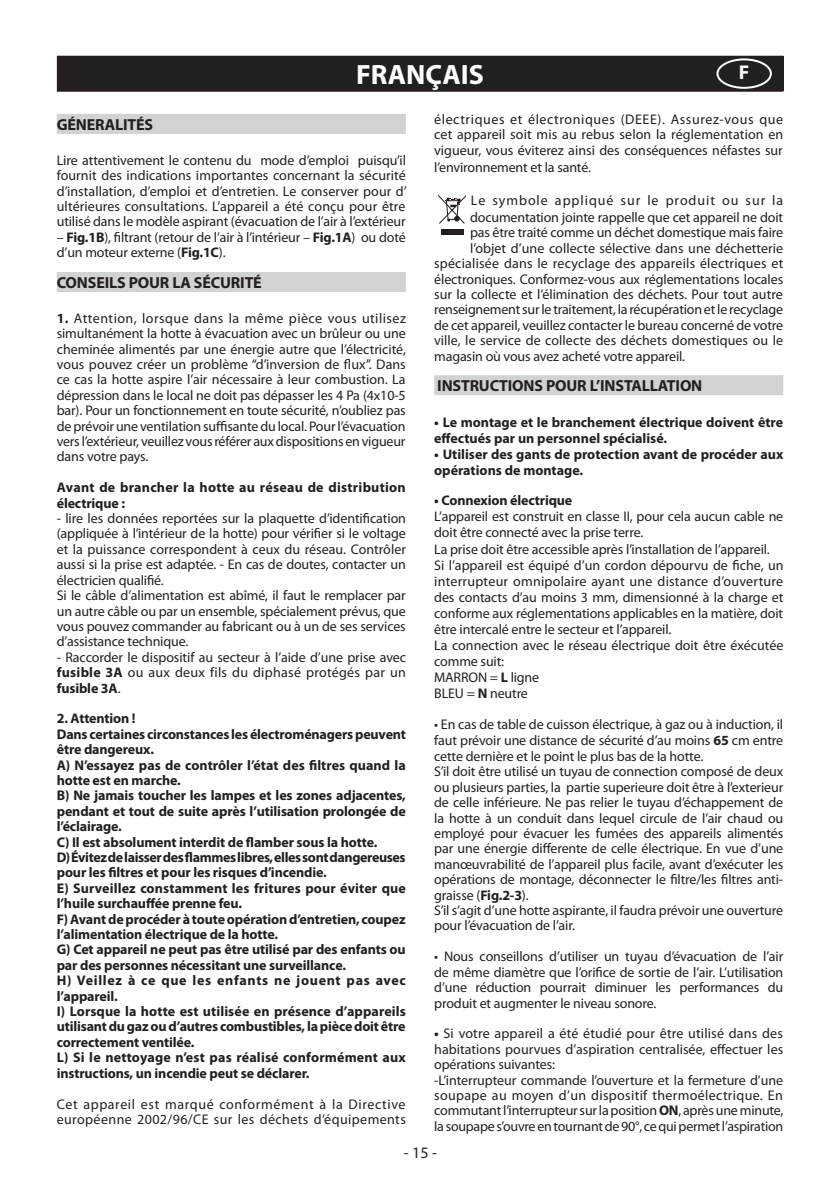
<style>
.page{position:relative;width:840px;height:1191px;background:#fff}
.page>*{position:absolute;margin:0;border:0;box-sizing:border-box;transform-origin:0 0}
.t1{font:700 28px "Myriad Pro";color:#fff}
.t2{font:700 20px "Myriad Pro";color:#fff}
.t3{font:700 16px "Myriad Pro";letter-spacing:-.01em;color:#231f20}
.t4{font:16px "Myriad Pro";color:#231f20}
.t5{font:14px/15.4px "Myriad Pro";letter-spacing:-.01em;color:#231f20}
.t6{font:700 14px/15.4px "Myriad Pro";letter-spacing:-.01em;color:#231f20}
.t7{font:14px/15.4px "Myriad Pro";letter-spacing:.03em;color:#231f20}
.t8{font:700 14px/15.4px "Myriad Pro";letter-spacing:.02em;color:#231f20}
.t9{font:14px "Myriad Pro";letter-spacing:.015em;color:#231f20}
.s1{font-weight:700}
</style>
<div class="page">
<div style="left:57px;top:114px;width:348px;height:20px;background:#d1d2d4"></div>
<div style="left:57px;top:272px;width:348px;height:20px;background:#d1d2d4"></div>
<div style="left:434px;top:375px;width:348px;height:20px;background:#d1d2d4"></div>
<div style="left:441px;top:229px;width:22px;height:6px;background:#231f20"></div>
<svg style="left:438px;top:195px;width:28px;height:29px"></svg>
<div style="left:57px;top:56px;width:725px;height:22px;background:#231f20"></div>
<div style="left:57px;top:78px;width:725px;height:14px;background:#231f20"></div>
<div style="left:716px;top:58px;width:55px;height:31px;border:2px solid #fff;border-radius:50%"></div>
<h1 class="t1" style="left:356px;top:56px;width:129px">FRANÇAIS</h1>
<h2 class="t2" style="left:738px;top:60px;width:12px">F</h2>
<p class="t3" style="left:57px;top:114px;width:98px">GÉNERALITÉS</p>
<p class="t5" style="left:57px;top:152px;width:351px;text-align:justify">Lire attentivement le contenu du mode d’emploi puisqu’il fournit des indications importantes concernant la sécurité d’installation, d’emploi et d’entretien. Le conserver pour d’ ultérieures consultations. L’appareil a été conçu pour être utilisé dans le modèle aspirant (évacuation de l’air à l’extérieur</p>
<p class="t5" style="left:57px;top:229px;width:350px">– <span class="s1">Fig.1B</span>), filtrant (retour de l’air à l’intérieur – <span class="s1">Fig.1A</span>) ou doté d’un moteur externe (<span class="s1">Fig.1C</span>).</p>
<p class="t3" style="left:57px;top:272px;width:206px">CONSEILS POUR LA SÉCURITÉ</p>
<p class="t5" style="left:57px;top:310px;width:350px;text-align:justify"><span class="s1">1.</span> Attention, lorsque dans la même pièce vous utilisez simultanément la hotte à évacuation avec un brûleur ou une cheminée alimentés par une énergie autre que l’électricité, vous pouvez créer un problème “d’inversion de flux”. Dans ce cas la hotte aspire l’air nécessaire à leur combustion. La dépression dans le local ne doit pas dépasser les 4 Pa (4x10-5 bar). Pour un fonctionnement en toute sécurité, n’oubliez pas de prévoir une ventilation suffisante du local. Pour l’évacuation vers l’extérieur, veuillez vous référer aux dispositions en vigueur dans votre pays.</p>
<p class="t8" style="left:57px;top:479px;width:350px">Avant de brancher la hotte au réseau de distribution électrique :</p>
<p class="t5" style="left:57px;top:510px;width:350px">- lire les données reportées sur la plaquette d’identification (appliquée à l’intérieur de la hotte) pour vérifier si le voltage et la puissance correspondent à ceux du réseau. Contrôler aussi si la prise est adaptée. - En cas de doutes, contacter un électricien qualifié.<br>Si le câble d’alimentation est abîmé, il faut le remplacer par un autre câble ou par un ensemble, spécialement prévus, que vous pouvez commander au fabricant ou à un de ses services d’assistance technique.</p>
<p class="t5" style="left:57px;top:649px;width:350px;text-align:justify">- Raccorder le dispositif au secteur à l’aide d’une prise avec <span class="s1">fusible 3A</span> ou aux deux fils du diphasé protégés par un <span class="s1">fusible 3A</span>.</p>
<p class="t6" style="left:57px;top:710px;width:350px">2. Attention !<br>Dans certaines circonstances les électroménagers peuvent être dangereux.<br>A) N’essayez pas de contrôler l’état des filtres quand la hotte est en marche.<br>B) Ne jamais toucher les lampes et les zones adjacentes, pendant et tout de suite après l’utilisation prolongée de l’éclairage.<br>C) Il est absolument interdit de flamber sous la hotte.<br>D) Évitez de laisser des flammes libres, elles sont dangereuses pour les filtres et pour les risques d’incendie.<br>E) Surveillez constamment les fritures pour éviter que l’huile surchauffée prenne feu.<br>F) Avant de procéder à toute opération d’entretien, coupez l’alimentation électrique de la hotte.<br>G) Cet appareil ne peut pas être utilisé par des enfants ou par des personnes nécessitant une surveillance.<br>H) Veillez à ce que les enfants ne jouent pas avec l’appareil.<br>I) Lorsque la hotte est utilisée en présence d’appareils utilisant du gaz ou d’autres combustibles, la pièce doit être correctement ventilée.<br>L) Si le nettoyage n’est pas réalisé conformément aux instructions, un incendie peut se déclarer.</p>
<p class="t7" style="left:57px;top:1095px;width:350px">Cet appareil est marqué conformément à la Directive européenne 2002/96/CE sur les déchets d’équipements</p>
<p class="t5" style="left:434px;top:111px;width:350px;text-align:justify">électriques et électroniques (DEEE). Assurez-vous que cet appareil soit mis au rebus selon la réglementation en vigueur, vous éviterez ainsi des conséquences néfastes sur</p>
<p class="t5" style="left:434px;top:159px;width:158px">l’environnement et la santé.</p>
<p class="t5" style="left:469px;top:192px;width:314px;line-height:16.8px">Le symbole appliqué sur le produit ou sur la documentation jointe rappelle que cet appareil ne doit</p>
<p class="t5" style="left:469px;top:225px;width:314px">pas être traité comme un déchet domestique mais faire</p>
<p class="t5" style="left:469px;top:240px;width:314px">l’objet d’une collecte sélective dans une déchetterie</p>
<p class="t9" style="left:434px;top:255px;width:350px">spécialisée dans le recyclage des appareils électriques et</p>
<p class="t5" style="left:434px;top:271px;width:350px">électroniques. Conformez-vous aux réglementations locales</p>
<p class="t5" style="left:434px;top:286px;width:350px">sur la collecte et l’élimination des déchets. Pour tout autre</p>
<p class="t5" style="left:434px;top:302px;width:350px">renseignement sur le traitement, la récupération et le recyclage</p>
<p class="t5" style="left:434px;top:317px;width:350px">de cet appareil, veuillez contacter le bureau concerné de votre</p>
<p class="t5" style="left:434px;top:332px;width:350px">ville, le service de collecte des déchets domestiques ou le</p>
<p class="t5" style="left:434px;top:348px;width:252px">magasin où vous avez acheté votre appareil.</p>
<p class="t3" style="left:437px;top:375px;width:266px">INSTRUCTIONS POUR L’INSTALLATION</p>
<p class="t6" style="left:434px;top:413px;width:350px;line-height:16px">• Le montage et le branchement électrique doivent être effectués par un personnel spécialisé.</p>
<p class="t6" style="left:434px;top:445px;width:350px;line-height:16px">• Utiliser des gants de protection avant de procéder aux opérations de montage.</p>
<p class="t6" style="left:434px;top:492px;width:139px">• Connexion électrique</p>
<p class="t5" style="left:434px;top:508px;width:350px;line-height:16px">L’appareil est construit en classe II, pour cela aucun cable ne doit être connecté avec la prise terre.<br>La prise doit être accessible après l’installation de l’appareil.<br>Si l’appareil est équipé d’un cordon dépourvu de fiche, un interrupteur omnipolaire ayant une distance d’ouverture des contacts d’au moins 3 mm, dimensionné à la charge et conforme aux réglementations applicables en la matière, doit être intercalé entre le secteur et l’appareil.<br>La connection avec le réseau électrique doit être éxécutée comme suit:<br>MARRON = <span class="s1">L</span> ligne<br>BLEU = <span class="s1">N</span> neutre</p>
<p class="t5" style="left:434px;top:716px;width:350px">• En cas de table de cuisson électrique, à gaz ou à induction, il faut prévoir une distance de sécurité d’au moins <span class="s1">65</span> cm entre cette dernière et le point le plus bas de la hotte.<br>S’il doit être utilisé un tuyau de connection composé de deux ou plusieurs parties, la partie superieure doit être à l’exterieur de celle inférieure. Ne pas relier le tuyau d’échappement de la hotte à un conduit dans lequel circule de l’air chaud ou employé pour évacuer les fumées des appareils alimentés par une énergie differente de celle électrique. En vue d’une manœuvrabilité de l’appareil plus facile, avant d’exécuter les opérations de montage, déconnecter le filtre/les filtres anti&shy;graisse (<span class="s1">Fig.2-3</span>).<br>S’il s’agit d’une hotte aspirante, il faudra prévoir une ouverture pour l’évacuation de l’air.</p>
<p class="t5" style="left:434px;top:948px;width:350px;text-align:justify">• Nous conseillons d’utiliser un tuyau d’évacuation de l’air de même diamètre que l’orifice de sortie de l’air. L’utilisation d’une réduction pourrait diminuer les performances du produit et augmenter le niveau sonore.</p>
<p class="t5" style="left:434px;top:1025px;width:350px"><span class="s1">•</span> Si votre appareil a été étudié pour être utilisé dans des habitations pourvues d’aspiration centralisée, effectuer les opérations suivantes:<br>-L’interrupteur commande l’ouverture et la fermeture d’une soupape au moyen d’un dispositif thermoélectrique. En commutant l’interrupteur sur la position <span class="s1">ON</span>, après une minute, la soupape s’ouvre en tournant de 90°, ce qui permet l’aspiration</p>
<p class="t4" style="left:403px;top:1142px;width:35px">- 15 -</p>
</div>
